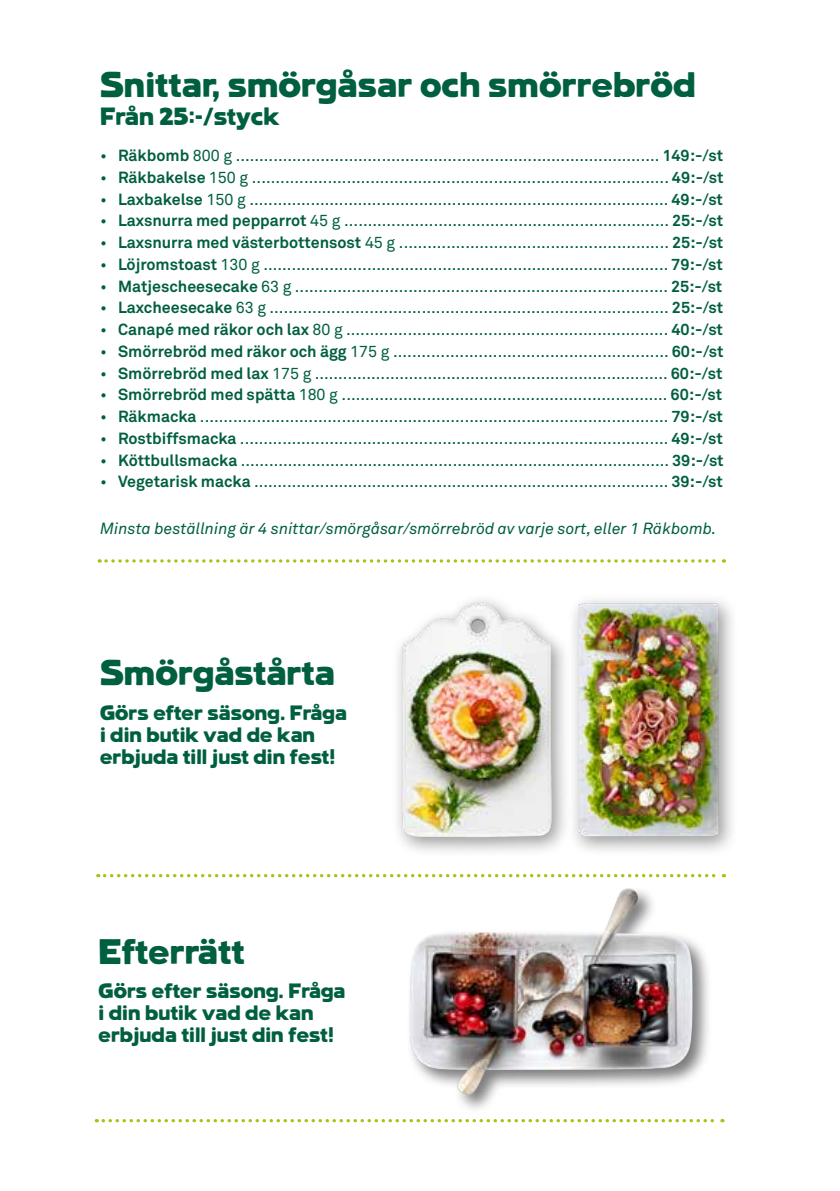
<style>
.page{position:relative;width:840px;height:1191px;background:#fff}
.page>*{position:absolute;margin:0;border:0;box-sizing:border-box;transform-origin:0 0}
.t1{font:34px "Coop New";color:#005f40}
.t2{font:24px "Coop New";color:#005f40}
.t3{font:20px/22px "Coop New";color:#005f40}
.t4{font:16px "Akkurat";color:#005f40}
.t5{font:italic 16px "Akkurat";color:#005f40}
.s1{font-weight:700}
</style>
<div class="page">
<div style="left:390px;top:592px;width:181px;height:266px;background:#000;opacity:.4"></div>
<img style="left:401px;top:602px;width:151px;height:235px">
<div style="left:405px;top:888px;width:307px;height:226px;background:#000;opacity:.52"></div>
<img style="left:409px;top:888px;width:283px;height:207px">
<div style="left:566px;top:593px;width:172px;height:264px;background:#000;opacity:.4"></div>
<img style="left:577px;top:603px;width:141px;height:233px">
<svg style="left:106px;top:559px;width:618px;height:3px"></svg>
<svg style="left:98px;top:874px;width:626px;height:3px"></svg>
<svg style="left:103px;top:1119px;width:619px;height:3px"></svg>
<h1 class="t1" style="left:100px;top:65px;width:597px">Snittar, smörgåsar och smörrebröd</h1>
<h2 class="t2" style="left:100px;top:102px;width:181px">Från 25:-/ styck</h2>
<p class="t4" style="left:100px;top:146px;width:624px">• <span class="s1">Räkbomb</span> 800 g .......................................................................................... <span class="s1">149:-/st</span></p>
<p class="t4" style="left:100px;top:168px;width:624px">• <span class="s1">Räkbakelse</span> 150 g ........................................................................................ <span class="s1">49:-/st</span></p>
<p class="t4" style="left:100px;top:190px;width:624px">• <span class="s1">Laxbakelse</span> 150 g ......................................................................................... <span class="s1">49:-/st</span></p>
<p class="t4" style="left:100px;top:211px;width:624px">• <span class="s1">Laxsnurra med pepparrot</span> 45 g ..................................................................... <span class="s1">25:-/st</span></p>
<p class="t4" style="left:100px;top:233px;width:624px">• <span class="s1">Laxsnurra med västerbottensost</span> 45 g ......................................................... <span class="s1">25:-/st</span></p>
<p class="t4" style="left:100px;top:255px;width:624px">• <span class="s1">Löjromstoast</span> 130 g ...................................................................................... <span class="s1">79:-/st</span></p>
<p class="t4" style="left:100px;top:277px;width:623px">• <span class="s1">Matjescheesecake</span> 63 g ............................................................................... <span class="s1">25:-/st</span></p>
<p class="t4" style="left:100px;top:298px;width:624px">• <span class="s1">Laxcheesecake</span> 63 g .................................................................................... <span class="s1">25:-/st</span></p>
<p class="t4" style="left:100px;top:320px;width:624px">• <span class="s1">Canapé med räkor och lax</span> 80 g .................................................................... <span class="s1">40:-/st</span></p>
<p class="t4" style="left:100px;top:342px;width:624px">• <span class="s1">Smörrebröd med räkor och ägg</span> 175 g .......................................................... <span class="s1">60:-/st</span></p>
<p class="t4" style="left:100px;top:364px;width:623px">• <span class="s1">Smörrebröd med lax</span> 175 g ........................................................................... <span class="s1">60:-/st</span></p>
<p class="t4" style="left:100px;top:385px;width:623px">• <span class="s1">Smörrebröd med spätta</span> 180 g ..................................................................... <span class="s1">60:-/st</span></p>
<p class="t4" style="left:100px;top:407px;width:624px">• <span class="s1">Räkmacka</span> ................................................................................................... <span class="s1">79:-/st</span></p>
<p class="t4" style="left:100px;top:429px;width:624px">• <span class="s1">Rostbiffsmacka</span> ........................................................................................... <span class="s1">49:-/st</span></p>
<p class="t4" style="left:100px;top:451px;width:624px">• <span class="s1">Köttbullsmacka</span> ........................................................................................... <span class="s1">39:-/st</span></p>
<p class="t4" style="left:100px;top:472px;width:624px">• <span class="s1">Vegetarisk macka</span> ........................................................................................ <span class="s1">39:-/st</span></p>
<p class="t5" style="left:100px;top:519px;width:617px">Minsta beställning är 4 snittar/smörgåsar/smörrebröd av varje sort, eller 1 Räkbomb.</p>
<h1 class="t1" style="left:100px;top:652px;width:236px">Smörgåstårta</h1>
<p class="t3" style="left:100px;top:701px;width:248px">Görs efter säsong. Fråga i din butik vad de kan erbjuda till just din fest!</p>
<h1 class="t1" style="left:99px;top:931px;width:148px">Efterrätt</h1>
<p class="t3" style="left:99px;top:979px;width:248px">Görs efter säsong. Fråga i din butik vad de kan erbjuda till just din fest!</p>
</div>
